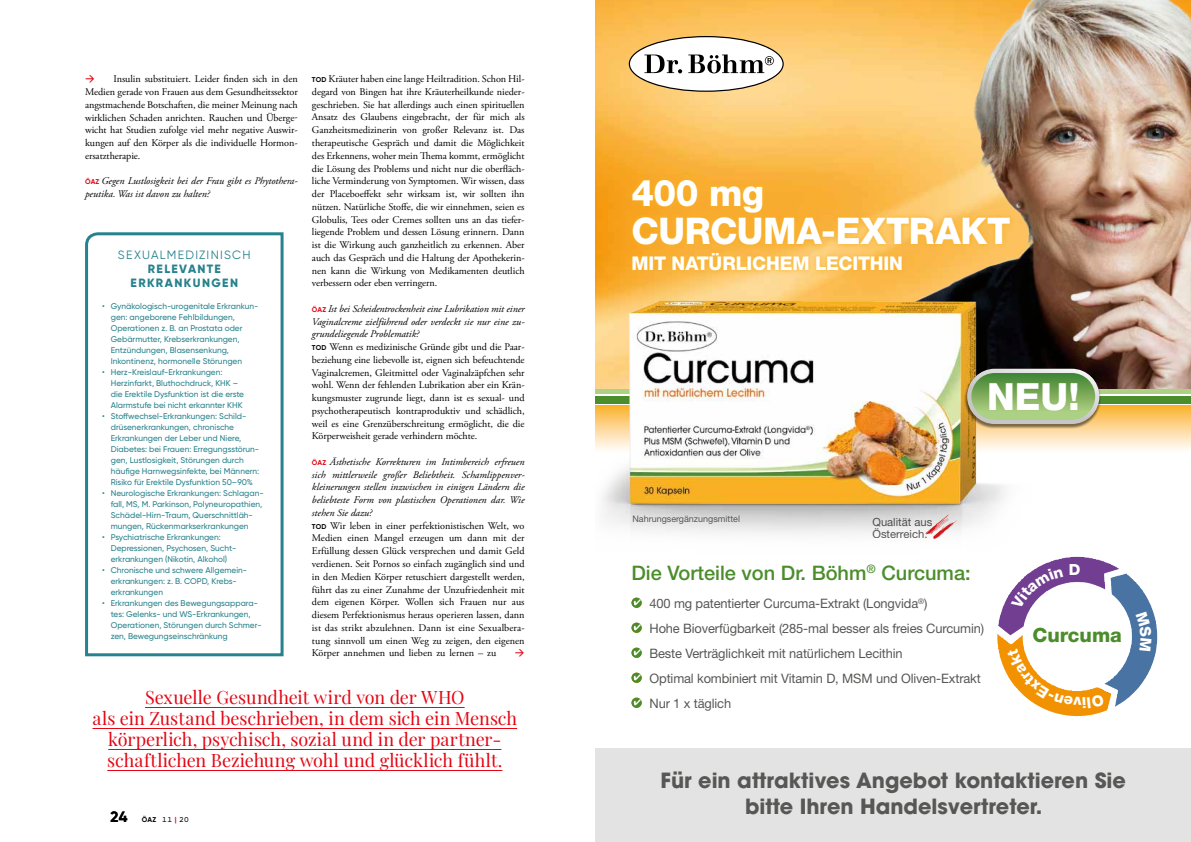
<style>
.page{position:relative;width:1191px;height:842px;background:#fff}
.page>*{position:absolute;margin:0;border:0;box-sizing:border-box;transform-origin:0 0}
.t1{font:800 37.5px "Helvetica Neue LT Std";color:#fff}
.t2{font:800 36.8px/37.9px "Helvetica Neue LT Std";letter-spacing:-.01em;color:#fff}
.t3{font:700 20.8px/26px "ITC Avant Garde Pro";color:#575756;text-align:center}
.t4{font:500 20px "Helvetica Neue LT Std";color:#4b8d2b}
.t5{font:800 19.7px "Helvetica Neue LT Std";color:#4b8d2b}
.t6{font:800 18.9px "Helvetica Neue LT Std";letter-spacing:-.005em;color:#fff}
.t7{font:18px/21px "Playfair Display";letter-spacing:-.005em;color:#e30613;text-align:center}
.t8{font:800 15.3px "Helvetica Neue LT Std";color:#fff}
.t9{font:13px/25px "Helvetica Neue LT Std";letter-spacing:-.01em;color:#575756}
.t10{font:800 12px/14px "Gilroy";letter-spacing:.115em;color:#26828c;text-align:center}
.t11{font:12px "Gilroy";letter-spacing:.105em;color:#26828c}
.t12{font:500 12px "Gilroy";color:#e30613}
.t13{font:11.2px/11.8px "Helvetica Neue LT Std";color:#575756}
.t14{font:10.2px/12.8px "Adobe Garamond Pro";letter-spacing:-.005em;color:#000;text-align:justify}
.t15{font:italic 10.2px/12.8px "Adobe Garamond Pro";color:#000}
.t16{font:9px "Helvetica Neue LT Std";color:#575756}
.t17{font:500 8.3px/11px "Gilroy";color:#26828c}
.t18{font:500 7px "Gilroy";color:#000}
.s1{font-family:"Gilroy";font-weight:700;font-style:normal;font-size:7px;color:#e30613}
.s2{font-family:"Gilroy";font-weight:700;font-size:7px}
.s3{font-family:"Gilroy";font-weight:700;font-size:7px;color:#e30613}
.s4{font-style:italic}
.s5{font-weight:700;font-size:15px}
.s6{font-weight:700}
.s7{font-weight:700;color:#e30613}
</style>
<div class="page">
<img style="left:595px;top:0;width:230px;height:275px">
<img style="left:825px;top:0;width:366px;height:389px">
<svg style="left:627px;top:175px;width:388px;height:100px;background:#f5b340"></svg>
<svg style="left:629px;top:36px;width:154px;height:56px"></svg>
<svg style="left:1101px;top:393px;width:90px;height:11px"></svg>
<div style="left:595px;top:405px;width:596px;height:47px;background:linear-gradient(to bottom,#fab12d,#fffeff)"></div>
<hr style="left:595px;top:389px;width:596px;height:4px;background:#acd084">
<div style="left:595px;top:396px;width:596px;height:7px;background:#4b8d2b"></div>
<img style="left:595px;top:275px;width:491px;height:259px">
<svg style="left:631px;top:598px;width:10px;height:10px"></svg>
<svg style="left:634px;top:599px;width:7px;height:6px"></svg>
<svg style="left:631px;top:623px;width:10px;height:10px"></svg>
<svg style="left:634px;top:624px;width:7px;height:6px"></svg>
<svg style="left:631px;top:648px;width:10px;height:10px"></svg>
<svg style="left:634px;top:649px;width:7px;height:6px"></svg>
<svg style="left:631px;top:673px;width:10px;height:10px"></svg>
<svg style="left:634px;top:674px;width:7px;height:6px"></svg>
<svg style="left:631px;top:698px;width:10px;height:10px"></svg>
<svg style="left:634px;top:699px;width:7px;height:6px"></svg>
<div style="left:964px;top:369px;width:137px;height:60px;background:#000;opacity:.51"></div>
<svg style="left:967px;top:369px;width:132px;height:55px"></svg>
<div style="left:971px;top:373px;width:124px;height:47px;background:linear-gradient(to bottom,#418431,#beda8e);border-radius:23px"></div>
<img style="left:997px;top:556px;width:161px;height:160px">
<svg style="left:925px;top:514px;width:33px;height:25px"></svg>
<div style="left:595px;top:748px;width:596px;height:94px;background:#e3e3e3"></div>
<svg style="left:85px;top:232px;width:199px;height:425px"></svg>
<hr style="left:145px;top:707px;width:319px;height:1px;background:#e30613">
<hr style="left:92px;top:728px;width:425px;height:1px;background:#e30613">
<hr style="left:108px;top:749px;width:393px;height:1px;background:#e30613">
<hr style="left:107px;top:770px;width:395px;height:1px;background:#e30613">
<svg style="left:1011px;top:568px;width:52px;height:41px"></svg>
<svg style="left:1135px;top:611px;width:16px;height:40px"></svg>
<svg style="left:1007px;top:649px;width:97px;height:59px"></svg>
<p class="t14" style="left:85px;top:73px;width:214px;text-indent:28px">Insulin substituiert. Leider finden sich in den Medien gerade von Frauen aus dem Gesundheitssektor angstmachende Botschaften, die meiner Meinung nach wirklichen Schaden anrichten. Rauchen und Überge&shy;wicht hat Studien zufolge viel mehr negative Auswir&shy;kungen auf den Körper als die individuelle Hormon&shy;ersatztherapie.</p>
<p class="t15" style="left:85px;top:175px;width:214px"><span class="s1">ÖAZ</span> Gegen Lustlosigkeit bei der Frau gibt es Phytothera&shy;peutika. Was ist davon zu halten?</p>
<p class="t12" style="left:85px;top:72px;width:11px">→</p>
<p class="t11" style="left:118px;top:248px;width:134px">SEXUALMEDIZINISCH</p>
<p class="t10" style="left:130px;top:262px;width:109px">RELEVANTE<br>ERKRANKUNGEN</p>
<p class="t17" style="left:111px;top:301px;width:149px;text-indent:-9px">• Gynäkologisch-urogenitale Erkrankun&shy;gen: angeborene Fehlbildungen, Operationen z. B. an Prostata oder Gebärmutter, Krebserkrankungen, Entzündungen, Blasensenkung, Inkontinenz, hormonelle Störungen</p>
<p class="t17" style="left:111px;top:367px;width:135px;text-indent:-9px">• Herz-Kreislauf-Erkrankungen:<br>Herzinfarkt, Bluthochdruck, KHK – die Erektile Dysfunktion ist die erste Alarmstufe bei nicht erkannter KHK</p>
<p class="t17" style="left:111px;top:411px;width:150px;text-indent:-9px">• Stoffwechsel-Erkrankungen: Schild&shy;drüsenerkrankungen, chronische Erkrankungen der Leber und Niere, Diabetes: bei Frauen: Erregungsstörun&shy;gen, Lustlosigkeit, Störungen durch häufige Harnwegsinfekte, bei Männern:<br>Risiko für Erektile Dysfunktion 50–90%</p>
<p class="t17" style="left:111px;top:488px;width:154px;text-indent:-9px">• Neurologische Erkrankungen: Schlagan&shy;fall, MS, M. Parkinson, Polyneuropathien, Schädel-Hirn-Traum, Querschnittläh&shy;mungen, Rückenmarkserkrankungen</p>
<p class="t17" style="left:111px;top:532px;width:127px;text-indent:-9px">• Psychiatrische Erkrankungen:<br>Depressionen, Psychosen, Sucht&shy;erkrankungen (Nikotin, Alkohol)</p>
<p class="t17" style="left:111px;top:565px;width:138px;text-indent:-9px">• Chronische und schwere Allgemein&shy;erkrankungen: z. B. COPD, Krebs&shy;erkrankungen</p>
<p class="t17" style="left:111px;top:598px;width:152px;text-indent:-9px">• Erkrankungen des Bewegungsappara&shy;tes: Gelenks- und WS-Erkrankungen, Operationen, Störungen durch Schmer&shy;zen, Bewegungseinschränkung</p>
<p class="t14" style="left:312px;top:73px;width:214px"><span class="s2">TOD</span> Kräuter haben eine lange Heiltradition. Schon Hil&shy;degard von Bingen hat ihre Kräuterheilkunde nieder&shy;geschrieben. Sie hat allerdings auch einen spirituellen Ansatz des Glaubens eingebracht, der für mich als Ganzheitsmedizinerin von großer Relevanz ist. Das therapeutische Gespräch und damit die Möglichkeit des Erkennens, woher mein Thema kommt, ermöglicht die Lösung des Problems und nicht nur die oberfläch&shy;liche Verminderung von Symptomen. Wir wissen, dass der Placeboeffekt sehr wirksam ist, wir sollten ihn nützen. Natürliche Stoffe, die wir einnehmen, seien es Globulis, Tees oder Cremes sollten uns an das tiefer&shy;liegende Problem und dessen Lösung erinnern. Dann ist die Wirkung auch ganzheitlich zu erkennen. Aber auch das Gespräch und die Haltung der Apothekerin&shy;nen kann die Wirkung von Medikamenten deutlich verbessern oder eben verringern.</p>
<p class="t14" style="left:312px;top:303px;width:214px;text-align:left"><span class="s3">ÖAZ</span> <span class="s4">Ist bei Scheidentrockenheit eine Lubrikation mit einer Vaginalcreme zielführend oder verdeckt sie nur eine zu&shy;grundeliegende Problematik?<br></span><span class="s2">TOD</span> Wenn es medizinische Gründe gibt und die Paar&shy;beziehung eine liebevolle ist, eignen sich befeuchtende Vaginalcremen, Gleitmittel oder Vaginalzäpfchen sehr wohl. Wenn der fehlenden Lubrikation aber ein Krän&shy;kungsmuster zugrunde liegt, dann ist es sexual- und psychotherapeutisch kontraproduktiv und schädlich, weil es eine Grenzüberschreitung ermöglicht, die die Körperweisheit gerade verhindern möchte.</p>
<p class="t14" style="left:312px;top:456px;width:214px;text-align:left"><span class="s3">ÖAZ</span> <span class="s4">Ästhetische Korrekturen im Intimbereich erfreuen sich mittlerweile großer Beliebtheit. Schamlippenver&shy;kleinerungen stellen inzwischen in einigen Ländern die beliebteste Form von plastischen Operationen dar. Wie stehen Sie dazu?<br></span><span class="s2">TOD</span> Wir leben in einer perfektionistischen Welt, wo Medien einen Mangel erzeugen um dann mit der Erfüllung dessen Glück versprechen und damit Geld verdienen. Seit Pornos so einfach zugänglich sind und in den Medien Körper retuschiert dargestellt werden, führt das zu einer Zunahme der Unzufriedenheit mit dem eigenen Körper. Wollen sich Frauen nur aus diesem Perfektionismus heraus operieren lassen, dann ist das strikt abzulehnen. Dann ist eine Sexualbera&shy;tung sinnvoll um einen Weg zu zeigen, den eigenen Körper annehmen und lieben zu lernen – zu</p>
<p class="t12" style="left:515px;top:646px;width:11px">→</p>
<h3 class="t7" style="left:93px;top:686px;width:426px">Sexuelle Gesundheit wird von der WHO<br>als ein Zustand beschrieben, in dem sich ein Mensch körperlich, psychisch, sozial und in der partner&shy;schaftlichen Beziehung wohl und glücklich fühlt.</h3>
<p class="t18" style="left:110px;top:815px;width:80px"><span class="s5">24</span> <span class="s6">ÖAZ</span> 11 <span class="s7">|</span> 20</p>
<h2 class="t2" style="left:631px;top:174px;width:381px">400 mg<br>CURCUMA-EXTRAKT</h2>
<h3 class="t6" style="left:631px;top:252px;width:273px">MIT NATÜRLICHEM LECITHIN</h3>
<p class="t16" style="left:632px;top:514px;width:109px">Nahrungsergänzungsmittel</p>
<p class="t13" style="left:872px;top:516px;width:61px">Qualität aus<br>Österreich.</p>
<h1 class="t1" style="left:987px;top:374px;width:94px">NEU!</h1>
<h3 class="t4" style="left:631px;top:561px;width:341px">Die Vorteile von Dr. Böhm<sup>®</sup> Curcuma:</h3>
<p class="t9" style="left:649px;top:590px;width:336px">400 mg patentierter Curcuma-Extrakt (Longvida<sup>®</sup>)<br>Hohe Bioverfügbarkeit (285-mal besser als freies Curcumin)<br>Beste Verträglichkeit mit natürlichem Lecithin<br>Optimal kombiniert mit Vitamin D, MSM und Oliven-Extrakt Nur 1 x täglich</p>
<h3 class="t8" style="left:1068px;top:561px;width:13px">D</h3>
<h3 class="t5" style="left:1032px;top:623px;width:91px">Curcuma</h3>
<h3 class="t3" style="left:660px;top:767px;width:467px">Für ein attraktives Angebot kontaktieren Sie bitte Ihren Handelsvertreter.</h3>
</div>
